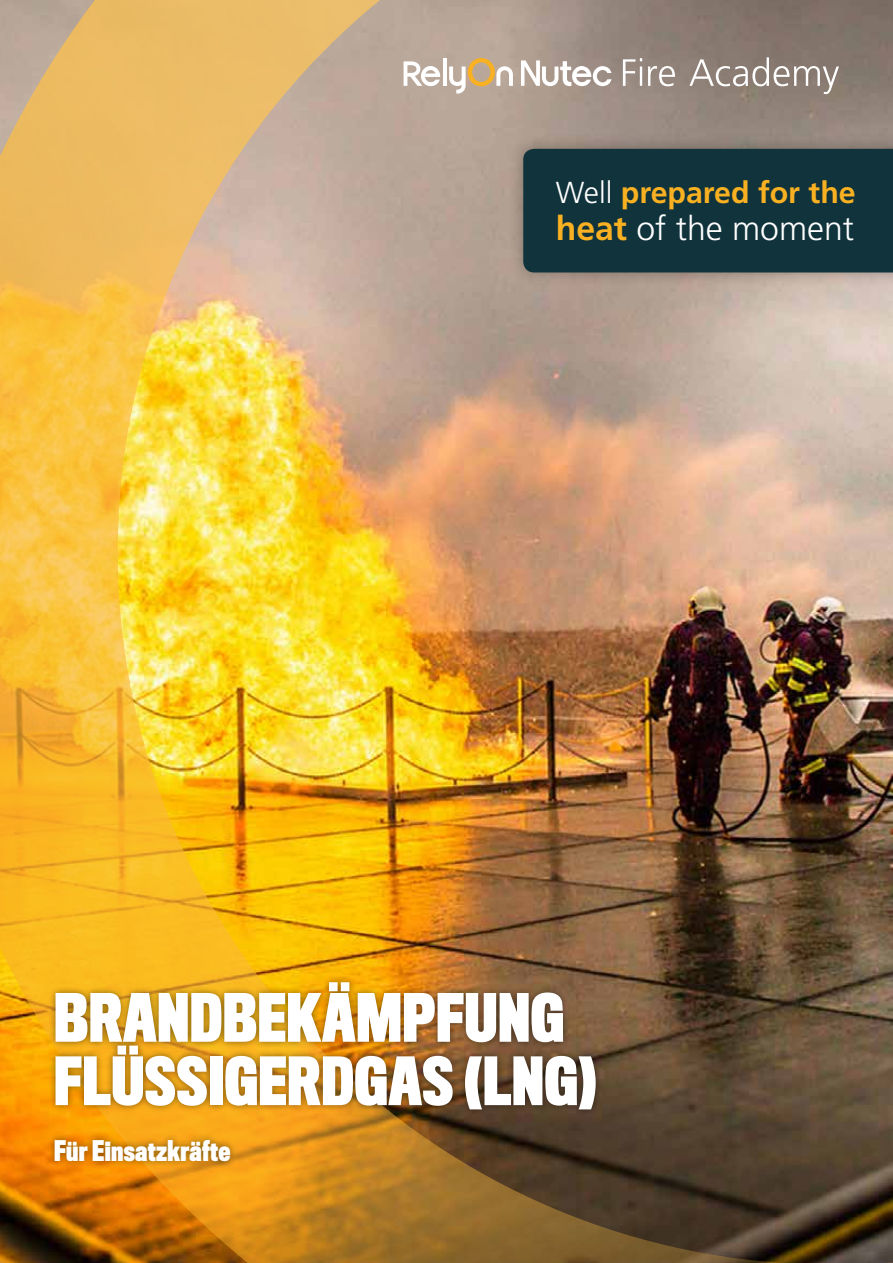
<style>
.page{position:relative;width:893px;height:1263px;background:#fff}
.page>*{position:absolute;margin:0;border:0;box-sizing:border-box;transform-origin:0 0}
.t1{font:700 61.05px/63.3px "Titling Gothic FB Compressed";letter-spacing:.01em;color:#fff}
.t2{font:300 33.75px "Frutiger";color:#fff}
.t3{font:700 30.3px "Frutiger";color:#f9b122}
.t4{font:700 26.25px "Titling Gothic FB Compressed";letter-spacing:.01em;color:#fff}
.s1{font-weight:300;color:#fff}
.s2{font-weight:700;color:#f9b122}
</style>
<div class="page">
<img style="left:0;top:0;width:893px;height:1263px">
<div style="left:47px;top:975px;width:556px;height:194px;background:#000;opacity:.5"></div>
<div style="left:508px;top:134px;width:385px;height:154px;background:#000;opacity:.3"></div>
<div style="left:523px;top:149px;width:370px;height:123px;background:#10333c"></div>
<svg style="left:623px;top:58px;width:19px;height:28px"></svg>
<hr style="left:640px;top:66px;width:2px;height:20px;background:#fff">
<svg style="left:648px;top:66px;width:27px;height:20px"></svg>
<svg style="left:689px;top:57px;width:150px;height:37px;background:#9e928a"></svg>
<svg style="left:521px;top:60px;width:90px;height:26px"></svg>
<hr style="left:443px;top:58px;width:4px;height:28px;background:#fff">
<svg style="left:449px;top:58px;width:64px;height:36px;background:#ceb799"></svg>
<svg style="left:404px;top:61px;width:36px;height:25px"></svg>
<p class="t3" style="left:556px;top:174px;width:301px"><span class="s1">Well</span> prepared for the</p>
<p class="t2" style="left:556px;top:209px;width:300px"><span class="s2">heat</span> of the moment</p>
<p class="t1" style="left:54px;top:986px;width:544px">BRANDBEKÄMPFUNG<br>FLÜSSIGERDGAS (LNG)</p>
<p class="t4" style="left:54px;top:1134px;width:178px">Für Einsatzkräfte</p>
</div>
